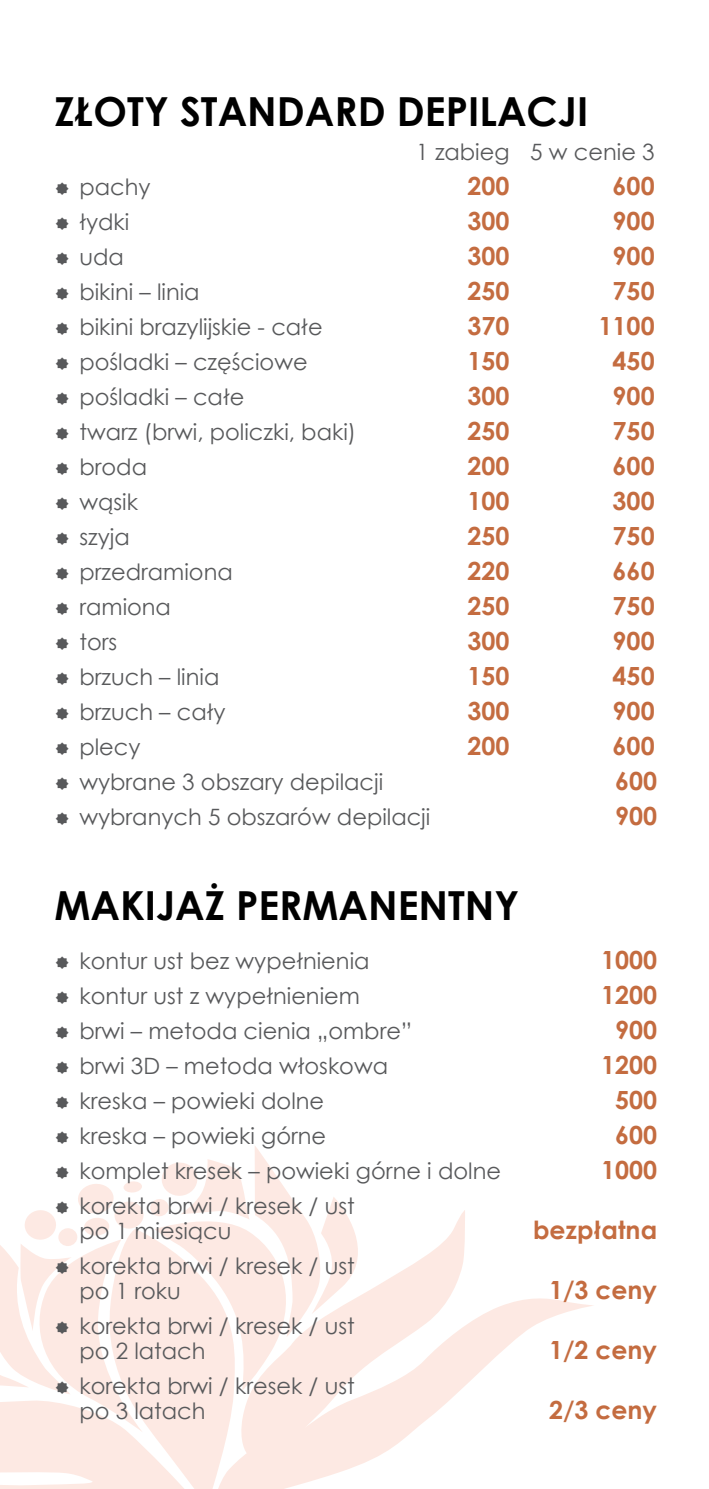
<style>
.page{position:relative;width:709px;height:1489px;background:#fff}
.page>*{position:absolute;margin:0;border:0;box-sizing:border-box;transform-origin:0 0}
.t1{font:700 40px "Century Gothic";color:#000}
.t2{font:700 25px "Century Gothic";color:#c46c40}
.t3{font:22.5px "Century Gothic";color:#58595b}
</style>
<div class="page">
<svg style="left:373px;top:1210px;width:220px;height:249px"></svg>
<svg style="left:0;top:1146px;width:373px;height:342px"></svg>
<p class="t1" style="left:54px;top:81px;width:535px">ZŁOTY STANDARD DEPILACJI</p>
<p class="t3" style="left:416px;top:136px;width:240px">1 zabieg 5 w cenie 3</p>
<p class="t3" style="left:79px;top:171px;width:73px">pachy</p>
<p class="t2" style="left:467px;top:167px;width:43px">200</p>
<p class="t2" style="left:612px;top:167px;width:44px">600</p>
<p class="t3" style="left:79px;top:206px;width:52px">łydki</p>
<p class="t2" style="left:467px;top:202px;width:43px">300</p>
<p class="t2" style="left:612px;top:202px;width:44px">900</p>
<p class="t3" style="left:79px;top:241px;width:46px">uda</p>
<p class="t2" style="left:467px;top:237px;width:43px">300</p>
<p class="t2" style="left:612px;top:237px;width:44px">900</p>
<p class="t3" style="left:79px;top:276px;width:122px">bikini – linia</p>
<p class="t2" style="left:467px;top:272px;width:43px">250</p>
<p class="t2" style="left:612px;top:272px;width:44px">750</p>
<p class="t3" style="left:79px;top:311px;width:245px">bikini brazylijskie - całe</p>
<p class="t2" style="left:467px;top:307px;width:43px">370</p>
<p class="t2" style="left:598px;top:307px;width:58px">1100</p>
<p class="t3" style="left:79px;top:346px;width:230px">pośladki – częściowe</p>
<p class="t2" style="left:467px;top:342px;width:43px">150</p>
<p class="t2" style="left:612px;top:342px;width:44px">450</p>
<p class="t3" style="left:79px;top:381px;width:166px">pośladki – całe</p>
<p class="t2" style="left:467px;top:377px;width:43px">300</p>
<p class="t2" style="left:612px;top:377px;width:44px">900</p>
<p class="t3" style="left:79px;top:416px;width:278px">twarz (brwi, policzki, baki)</p>
<p class="t2" style="left:467px;top:412px;width:43px">250</p>
<p class="t2" style="left:612px;top:412px;width:44px">750</p>
<p class="t3" style="left:79px;top:451px;width:69px">broda</p>
<p class="t2" style="left:467px;top:447px;width:43px">200</p>
<p class="t2" style="left:612px;top:447px;width:44px">600</p>
<p class="t3" style="left:79px;top:486px;width:60px">wąsik</p>
<p class="t2" style="left:467px;top:482px;width:43px">100</p>
<p class="t2" style="left:612px;top:482px;width:44px">300</p>
<p class="t3" style="left:79px;top:521px;width:52px">szyja</p>
<p class="t2" style="left:467px;top:517px;width:43px">250</p>
<p class="t2" style="left:612px;top:517px;width:44px">750</p>
<p class="t3" style="left:79px;top:556px;width:155px">przedramiona</p>
<p class="t2" style="left:467px;top:552px;width:43px">220</p>
<p class="t2" style="left:612px;top:552px;width:44px">660</p>
<p class="t3" style="left:79px;top:591px;width:93px">ramiona</p>
<p class="t2" style="left:467px;top:587px;width:43px">250</p>
<p class="t2" style="left:612px;top:587px;width:44px">750</p>
<p class="t3" style="left:79px;top:626px;width:39px">tors</p>
<p class="t2" style="left:467px;top:622px;width:43px">300</p>
<p class="t2" style="left:612px;top:622px;width:44px">900</p>
<p class="t3" style="left:79px;top:661px;width:141px">brzuch – linia</p>
<p class="t2" style="left:467px;top:657px;width:43px">150</p>
<p class="t2" style="left:612px;top:657px;width:44px">450</p>
<p class="t3" style="left:79px;top:696px;width:148px">brzuch – cały</p>
<p class="t2" style="left:467px;top:692px;width:43px">300</p>
<p class="t2" style="left:612px;top:692px;width:44px">900</p>
<p class="t3" style="left:79px;top:731px;width:63px">plecy</p>
<p class="t2" style="left:467px;top:727px;width:43px">200</p>
<p class="t2" style="left:612px;top:727px;width:44px">600</p>
<p class="t3" style="left:79px;top:766px;width:305px">wybrane 3 obszary depilacji</p>
<p class="t2" style="left:615px;top:762px;width:43px">600</p>
<p class="t3" style="left:79px;top:801px;width:352px">wybranych 5 obszarów depilacji</p>
<p class="t2" style="left:615px;top:797px;width:43px">900</p>
<p class="t1" style="left:54px;top:874px;width:466px">MAKIJAŻ PERMANENTNY</p>
<p class="t3" style="left:79px;top:945px;width:292px">kontur ust bez wypełnienia</p>
<p class="t2" style="left:601px;top:940px;width:57px">1000</p>
<p class="t3" style="left:79px;top:980px;width:282px">kontur ust z wypełnieniem</p>
<p class="t2" style="left:601px;top:975px;width:57px">1200</p>
<p class="t3" style="left:79px;top:1015px;width:334px">brwi – metoda cienia „ombre”</p>
<p class="t2" style="left:615px;top:1010px;width:44px">900</p>
<p class="t3" style="left:79px;top:1050px;width:310px">brwi 3D – metoda włoskowa</p>
<p class="t2" style="left:601px;top:1045px;width:57px">1200</p>
<p class="t3" style="left:79px;top:1085px;width:246px">kreska – powieki dolne</p>
<p class="t2" style="left:615px;top:1080px;width:44px">500</p>
<p class="t3" style="left:79px;top:1120px;width:248px">kreska – powieki górne</p>
<p class="t2" style="left:615px;top:1115px;width:44px">600</p>
<p class="t3" style="left:79px;top:1155px;width:423px">komplet kresek – powieki górne i dolne</p>
<p class="t2" style="left:601px;top:1150px;width:57px">1000</p>
<p class="t3" style="left:79px;top:1190px;width:277px">korekta brwi / kresek / ust</p>
<p class="t3" style="left:79px;top:1215px;width:154px">po 1 miesiącu</p>
<p class="t2" style="left:533px;top:1210px;width:126px">bezpłatna</p>
<p class="t3" style="left:79px;top:1250px;width:277px">korekta brwi / kresek / ust</p>
<p class="t3" style="left:79px;top:1275px;width:103px">po 1 roku</p>
<p class="t2" style="left:549px;top:1270px;width:109px">1/3 ceny</p>
<p class="t3" style="left:79px;top:1310px;width:277px">korekta brwi / kresek / ust</p>
<p class="t3" style="left:79px;top:1335px;width:128px">po 2 latach</p>
<p class="t2" style="left:549px;top:1330px;width:109px">1/2 ceny</p>
<p class="t3" style="left:79px;top:1370px;width:277px">korekta brwi / kresek / ust</p>
<p class="t3" style="left:79px;top:1395px;width:128px">po 3 latach</p>
<p class="t2" style="left:549px;top:1390px;width:109px">2/3 ceny</p>
</div>
